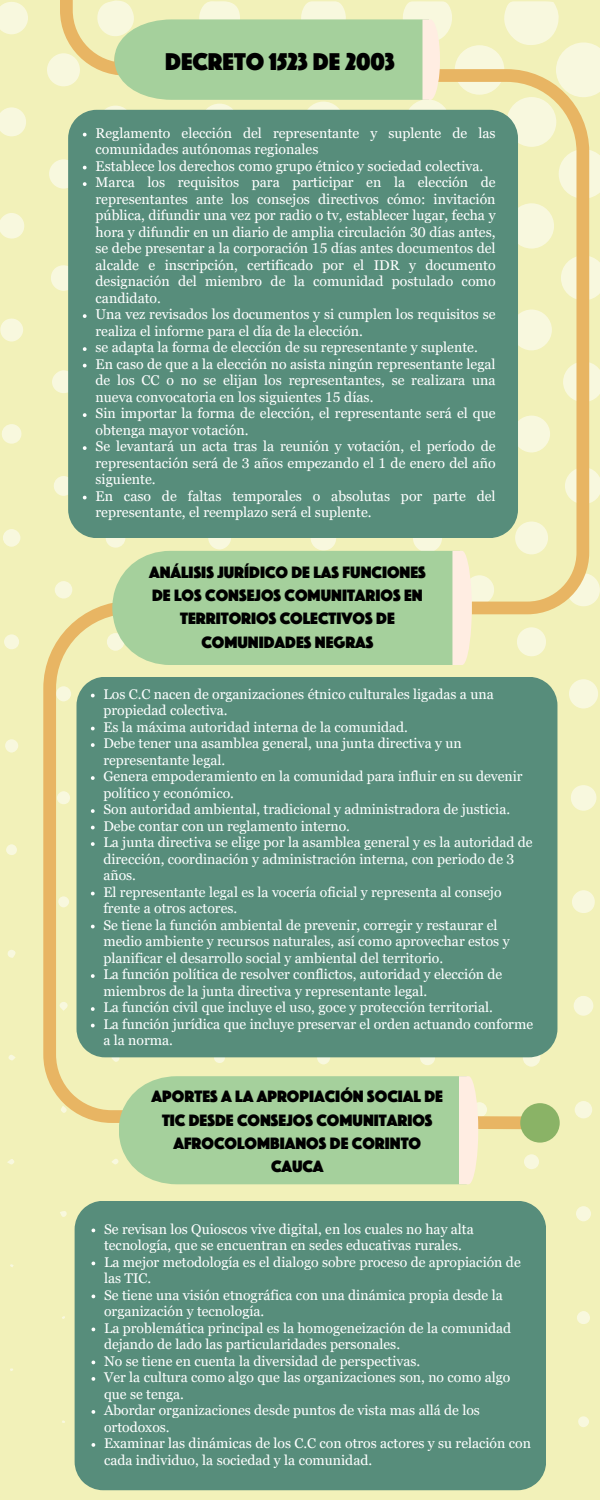
<style>
.page{position:relative;width:600px;height:1500px;background:#f2f1b9}
.page>*{position:absolute;margin:0;border:0;box-sizing:border-box;transform-origin:0 0}
.t1{font:25px "Phosphate Pro Solid";color:#000}
.t2{font:17px/23.2px "Phosphate Pro Solid";color:#000;text-align:center}
.t3{font:14.1px/16.5px "Georgia Pro";color:#fff}
.t4{font:14px/16.5px "Georgia Pro";color:#fdffff}
.t5{font:14px/16.5px "Georgia Pro";color:#fff}
</style>
<div class="page">
<div style="left:455px;top:45px;width:49px;height:50px;background:#f8f8de;border-radius:50%"></div>
<svg style="left:596px;top:259px;width:4px;height:37px"></svg>
<svg style="left:502px;top:1px;width:98px;height:194px"></svg>
<svg style="left:596px;top:366px;width:4px;height:32px"></svg>
<svg style="left:596px;top:473px;width:4px;height:26px"></svg>
<div style="left:567px;top:573px;width:33px;height:33px;background:#f8f8de;border-radius:50%"></div>
<svg style="left:0;top:2px;width:28px;height:32px"></svg>
<div style="left:49px;top:159px;width:29px;height:30px;background:#f8f8de;border-radius:50%"></div>
<div style="left:517px;top:627px;width:29px;height:29px;background:#f8f8de;border-radius:50%"></div>
<div style="left:569px;top:679px;width:29px;height:30px;background:#f8f8de;border-radius:50%"></div>
<svg style="left:0;top:107px;width:26px;height:29px"></svg>
<div style="left:413px;top:523px;width:29px;height:29px;background:#f8f8de;border-radius:50%"></div>
<div style="left:571px;top:785px;width:26px;height:26px;background:#f8f8de;border-radius:50%"></div>
<svg style="left:0;top:213px;width:24px;height:26px"></svg>
<div style="left:310px;top:525px;width:26px;height:26px;background:#f8f8de;border-radius:50%"></div>
<svg style="left:51px;top:265px;width:17px;height:26px"></svg>
<svg style="left:52px;top:370px;width:16px;height:23px"></svg>
<svg style="left:572px;top:890px;width:23px;height:23px"></svg>
<svg style="left:208px;top:538px;width:23px;height:12px"></svg>
<svg style="left:0;top:318px;width:23px;height:24px"></svg>
<div style="left:106px;top:528px;width:19px;height:20px;background:#f8f8de;border-radius:50%"></div>
<div style="left:574px;top:996px;width:20px;height:20px;background:#f8f8de;border-radius:50%"></div>
<svg style="left:2px;top:424px;width:20px;height:20px"></svg>
<div style="left:54px;top:476px;width:20px;height:20px;background:#f8f8de;border-radius:50%"></div>
<svg style="left:523px;top:1049px;width:17px;height:18px"></svg>
<div style="left:3px;top:529px;width:17px;height:18px;background:#f8f8de;border-radius:50%"></div>
<svg style="left:54px;top:581px;width:19px;height:18px"></svg>
<div style="left:575px;top:1101px;width:17px;height:17px;background:#f8f8de;border-radius:50%"></div>
<svg style="left:576px;top:1206px;width:15px;height:16px"></svg>
<svg style="left:4px;top:634px;width:15px;height:15px"></svg>
<svg style="left:5px;top:739px;width:13px;height:14px"></svg>
<svg style="left:577px;top:1311px;width:13px;height:13px"></svg>
<svg style="left:6px;top:844px;width:11px;height:11px"></svg>
<svg style="left:578px;top:1416px;width:11px;height:11px"></svg>
<svg style="left:8px;top:950px;width:8px;height:8px"></svg>
<svg style="left:60px;top:1211px;width:7px;height:6px"></svg>
<svg style="left:8px;top:1055px;width:8px;height:5px"></svg>
<svg style="left:7px;top:1159px;width:7px;height:6px"></svg>
<svg style="left:112px;top:1159px;width:7px;height:5px"></svg>
<svg style="left:43px;top:595px;width:415px;height:528px"></svg>
<svg style="left:418px;top:63px;width:178px;height:552px"></svg>
<div style="left:68px;top:110px;width:450px;height:428px;background:#578d7b"></div>
<div style="left:77px;top:677px;width:480px;height:380px;background:#578d7b"></div>
<div style="left:112px;top:551px;width:340px;height:114px;background:#a5d09c"></div>
<svg style="left:452px;top:551px;width:20px;height:114px;background:#fbecdb"></svg>
<div style="left:75px;top:1201px;width:471px;height:289px;background:#578d7b"></div>
<div style="left:520px;top:1103px;width:40px;height:40px;background:#8ab366;border-radius:50%"></div>
<svg style="left:119px;top:1076px;width:44px;height:107px;fill:#a5d09c"></svg>
<svg style="left:163px;top:1076px;width:390px;height:108px"></svg>
<svg style="left:47px;top:0;width:427px;height:145px"></svg>
<svg style="left:83px;top:166px;width:4px;height:3px"></svg>
<svg style="left:83px;top:182px;width:4px;height:4px"></svg>
<svg style="left:83px;top:314px;width:4px;height:4px"></svg>
<svg style="left:83px;top:347px;width:4px;height:4px"></svg>
<svg style="left:83px;top:364px;width:4px;height:3px"></svg>
<svg style="left:83px;top:413px;width:4px;height:4px"></svg>
<svg style="left:83px;top:446px;width:4px;height:4px"></svg>
<svg style="left:83px;top:496px;width:4px;height:3px"></svg>
<svg style="left:91px;top:694px;width:4px;height:3px"></svg>
<svg style="left:91px;top:727px;width:4px;height:3px"></svg>
<svg style="left:91px;top:743px;width:4px;height:4px"></svg>
<svg style="left:91px;top:776px;width:4px;height:4px"></svg>
<svg style="left:91px;top:809px;width:4px;height:4px"></svg>
<svg style="left:91px;top:826px;width:4px;height:3px"></svg>
<svg style="left:91px;top:842px;width:4px;height:4px"></svg>
<svg style="left:91px;top:892px;width:4px;height:3px"></svg>
<svg style="left:91px;top:925px;width:4px;height:3px"></svg>
<svg style="left:91px;top:974px;width:4px;height:4px"></svg>
<svg style="left:91px;top:1007px;width:4px;height:4px"></svg>
<svg style="left:91px;top:1024px;width:4px;height:3px"></svg>
<svg style="left:92px;top:1377px;width:3px;height:4px"></svg>
<svg style="left:92px;top:1410px;width:3px;height:4px"></svg>
<svg style="left:92px;top:1443px;width:3px;height:4px"></svg>
<h1 class="t1" style="left:165px;top:44px;width:231px">DECRETO 1523 DE 2003</h1>
<p class="t3" style="left:96px;top:125px;width:402px">Reglamento elección del representante y suplente de las comunidades autónomas regionales<br>Establece los derechos como grupo étnico y sociedad colectiva.<br>Marca los requisitos para participar en la elección de representantes ante los consejos directivos cómo: invitación pública, difundir una vez por radio o tv, establecer lugar, fecha y hora y difundir en un diario de amplia circulación 30 días antes, se debe presentar a la corporación 15 días antes documentos del alcalde e inscripción, certificado por el IDR y documento designación del miembro de la comunidad postulado como candidato.<br>Una vez revisados los documentos y si cumplen los requisitos se realiza el informe para el día de la elección.<br>se adapta la forma de elección de su representante y suplente.<br>En caso de que a la elección no asista ningún representante legal de los CC o no se elijan los representantes, se realizara una nueva convocatoria en los siguientes 15 días.<br>Sin importar la forma de elección, el representante será el que obtenga mayor votación.<br>Se levantará un acta tras la reunión y votación, el período de representación será de 3 años empezando el 1 de enero del año siguiente.<br>En caso de faltas temporales o absolutas por parte del representante, el reemplazo será el suplente.</p>
<p class="t2" style="left:149px;top:560px;width:278px">ANÁLISIS JURÍDICO DE LAS FUNCIONES<br>DE LOS CONSEJOS COMUNITARIOS EN<br>TERRITORIOS COLECTIVOS DE<br>COMUNIDADES NEGRAS</p>
<p class="t4" style="left:103px;top:686px;width:431px">Los C.C nacen de organizaciones étnico culturales ligadas a una propiedad colectiva.<br>Es la máxima autoridad interna de la comunidad.<br>Debe tener una asamblea general, una junta directiva y un representante legal.<br>Genera empoderamiento en la comunidad para influir en su devenir político y económico.<br>Son autoridad ambiental, tradicional y administradora de justicia.<br>Debe contar con un reglamento interno.<br>La junta directiva se elige por la asamblea general y es la autoridad de dirección, coordinación y administración interna, con periodo de 3 años.<br>El representante legal es la vocería oficial y representa al consejo frente a otros actores.<br>Se tiene la función ambiental de prevenir, corregir y restaurar el medio ambiente y recursos naturales, así como aprovechar estos y planificar el desarrollo social y ambiental del territorio.<br>La función política de resolver conflictos, autoridad y elección de miembros de la junta directiva y representante legal.<br>La función civil que incluye el uso, goce y protección territorial.<br>La función jurídica que incluye preservar el orden actuando conforme a la norma.</p>
<p class="t2" style="left:152px;top:1084px;width:293px">APORTES A LA APROPIACIÓN SOCIAL DE<br>TIC DESDE CONSEJOS COMUNITARIOS<br>AFROCOLOMBIANOS DE CORINTO<br>CAUCA</p>
<p class="t5" style="left:104px;top:1221px;width:428px">Se revisan los Quioscos vive digital, en los cuales no hay alta tecnología, que se encuentran en sedes educativas rurales.<br>La mejor metodología es el dialogo sobre proceso de apropiación de las TIC.<br>Se tiene una visión etnográfica con una dinámica propia desde la organización y tecnología.<br>La problemática principal es la homogeneización de la comunidad dejando de lado las particularidades personales.<br>No se tiene en cuenta la diversidad de perspectivas.<br>Ver la cultura como algo que las organizaciones son, no como algo que se tenga.<br>Abordar organizaciones desde puntos de vista mas allá de los ortodoxos.<br>Examinar las dinámicas de los C.C con otros actores y su relación con cada individuo, la sociedad y la comunidad.</p>
</div>
